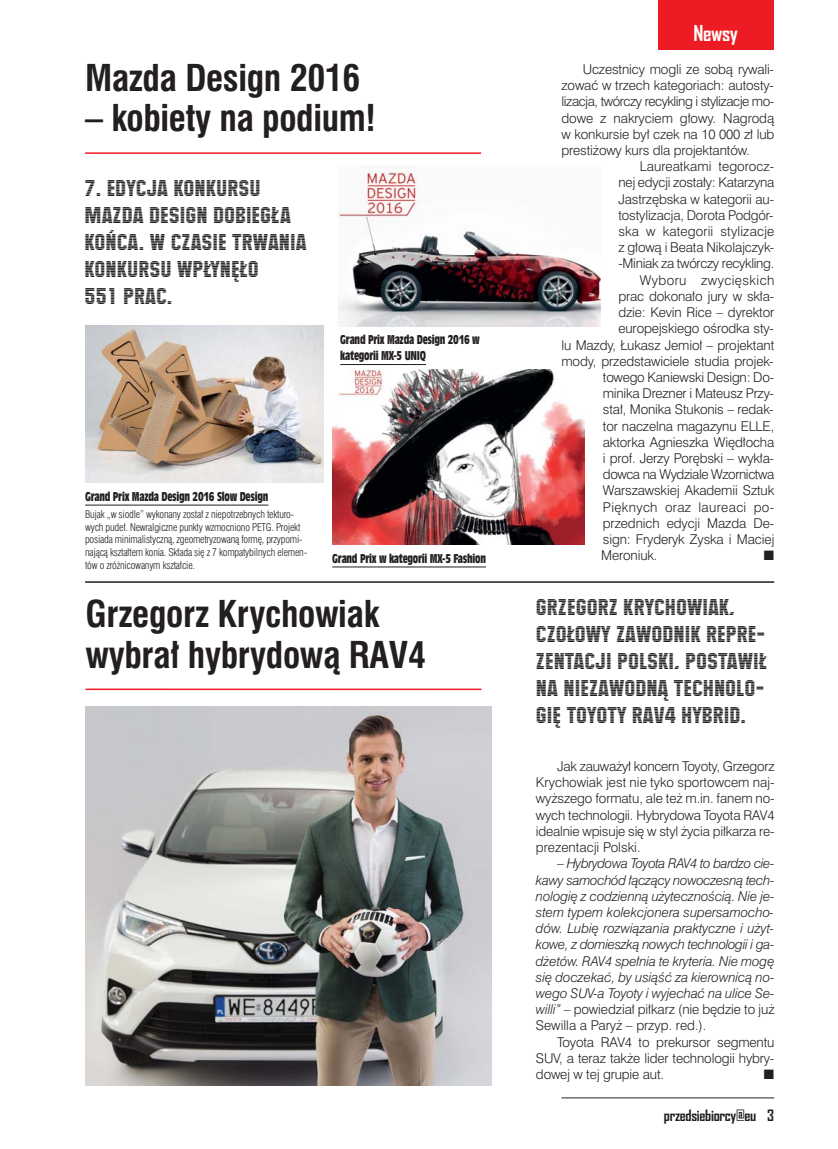
<style>
.page{position:relative;width:838px;height:1149px;background:#fff}
.page>*{position:absolute;margin:0;border:0;box-sizing:border-box;transform-origin:0 0}
.t1{font:700 36px/40.5px "Swis 721 Cn EU";letter-spacing:-.01em;color:#231f20}
.t2{font:22.5px/27px "Maximus EU";color:#231f20}
.t3{font:700 21px "Agency FB";letter-spacing:-.02em;color:#fff}
.t4{font:700 15px "Agency FB";letter-spacing:-.02em;color:#231f20}
.t5{font:13.5px/16.2px "Swis 721 Lt EU";letter-spacing:-.01em;color:#231f20;text-align:justify}
.t6{font:italic 13.5px/16.2px "Swis 721 Lt EU";letter-spacing:-.005em;color:#231f20;text-align:justify}
.t7{font:13.5px "Swis 721 Lt EU";letter-spacing:-.035em;color:#231f20}
.t8{font:13.5px "Swis 721 Lt EU";letter-spacing:-.03em;color:#231f20}
.t9{font:13.5px "Swis 721 Lt EU";letter-spacing:.01em;color:#231f20}
.t10{font:13.5px "Swis 721 Lt EU";letter-spacing:.025em;color:#231f20}
.t11{font:13.5px "Swis 721 Lt EU";letter-spacing:.03em;color:#231f20}
.t12{font:13.5px "Zapf Dingbats ITC";color:#231f20}
.t13{font:12px/16.2px "Incised 901 Bd Cn EU";letter-spacing:-.02em;color:#231f20}
.t14{font:10.5px/12.6px "Swis 721 Lt Cn EU";letter-spacing:-.02em;color:#231f20}
.s1{font-style:normal}
</style>
<div class="page">
<img style="left:85px;top:706px;width:406px;height:378px">
<hr style="left:561px;top:1097px;width:213px;height:1px;background:#231f20">
<div style="left:658px;top:0;width:116px;height:50px;background:#ed1c24"></div>
<hr style="left:85px;top:152px;width:396px;height:2px;background:#ed1c24">
<img style="left:85px;top:325px;width:238px;height:157px">
<hr style="left:85px;top:581px;width:689px;height:1px;background:#231f20">
<hr style="left:85px;top:504px;width:183px;height:1px;background:#231f20">
<img style="left:338px;top:165px;width:262px;height:161px">
<img style="left:332px;top:370px;width:253px;height:174px">
<hr style="left:340px;top:364px;width:86px;height:1px;background:#231f20">
<hr style="left:332px;top:566px;width:154px;height:1px;background:#231f20">
<hr style="left:85px;top:688px;width:396px;height:2px;background:#ed1c24">
<h3 class="t3" style="left:693px;top:21px;width:46px">Newsy</h3>
<p class="t5" style="left:583px;top:62px;width:193px">Uczestnicy mogli ze sobą rywali-</p>
<p class="t5" style="left:561px;top:78px;width:214px">zować w trzech kategoriach: autosty-</p>
<p class="t7" style="left:561px;top:97px;width:214px">lizacja, twórczy recykling i stylizacje mo-</p>
<p class="t5" style="left:561px;top:111px;width:214px">dowe z nakryciem głowy. Nagrodą</p>
<p class="t5" style="left:561px;top:127px;width:214px">w konkursie był czek na 10 000 zł lub</p>
<p class="t5" style="left:561px;top:143px;width:190px">prestiżowy kurs dla projektantów.</p>
<p class="t5" style="left:639px;top:159px;width:136px">Laureatkami tegorocz-</p>
<p class="t5" style="left:618px;top:176px;width:157px">nej edycji zostały: Katarzyna</p>
<p class="t5" style="left:618px;top:192px;width:157px">Jastrzębska w kategorii au-</p>
<p class="t5" style="left:618px;top:208px;width:156px">tostylizacja, Dorota Podgór-</p>
<p class="t9" style="left:618px;top:226px;width:157px">ska w kategorii stylizacje</p>
<p class="t5" style="left:618px;top:240px;width:157px">z głową i Beata Nikolajczyk-</p>
<p class="t5" style="left:618px;top:257px;width:157px">-Miniak za twórczy recykling.</p>
<p class="t11" style="left:639px;top:275px;width:136px">Wyboru zwycięskich</p>
<p class="t5" style="left:618px;top:289px;width:157px">prac dokonało jury w skła-</p>
<p class="t5" style="left:618px;top:305px;width:157px">dzie: Kevin Rice – dyrektor</p>
<p class="t5" style="left:618px;top:321px;width:157px">europejskiego ośrodka sty-</p>
<p class="t5" style="left:561px;top:338px;width:214px">lu Mazdy, Łukasz Jemioł – projektant</p>
<p class="t5" style="left:561px;top:354px;width:214px">mody, przedstawiciele studia projek-</p>
<p class="t5" style="left:603px;top:370px;width:173px">towego Kaniewski Design: Do-</p>
<p class="t5" style="left:603px;top:386px;width:172px">minika Drezner i Mateusz Przy-</p>
<p class="t5" style="left:603px;top:402px;width:172px">stał, Monika Stukonis – redak-</p>
<p class="t5" style="left:603px;top:419px;width:173px">tor naczelna magazynu ELLE,</p>
<p class="t5" style="left:603px;top:435px;width:173px">aktorka Agnieszka Więdłocha</p>
<p class="t5" style="left:603px;top:451px;width:173px">i prof. Jerzy Porębski – wykła-</p>
<p class="t8" style="left:603px;top:469px;width:173px">dowca na Wydziale Wzornictwa</p>
<p class="t5" style="left:603px;top:483px;width:173px">Warszawskiej Akademii Sztuk</p>
<p class="t10" style="left:603px;top:502px;width:173px">Pięknych oraz laureaci po-</p>
<p class="t5" style="left:603px;top:516px;width:173px">przednich edycji Mazda De-</p>
<p class="t5" style="left:603px;top:532px;width:173px">sign: Fryderyk Zyska i Maciej</p>
<p class="t5" style="left:601px;top:548px;width:58px">Meroniuk.</p>
<p class="t12" style="left:764px;top:550px;width:12px">■</p>
<h1 class="t1" style="left:85px;top:60px;width:277px">Mazda Design 2016</h1>
<h1 class="t1" style="left:85px;top:101px;width:292px">– kobiety na podium!</h1>
<h2 class="t2" style="left:85px;top:175px;width:223px">7. EDYCJA KONKURSU<br>MAZDA DESIGN DOBIEGŁA<br>KOŃCA. W CZASIE TRWANIA<br>KONKURSU WPŁYNĘŁO<br>551 PRAC.</h2>
<p class="t13" style="left:340px;top:332px;width:141px">Grand Prix Mazda Design 2016 w kategorii MX-5 UNIQ</p>
<p class="t13" style="left:85px;top:488px;width:185px">Grand Prix Mazda Design 2016 Slow Design</p>
<p class="t14" style="left:85px;top:509px;width:224px">Bujak „w siodle” wykonany został z niepotrzebnych tekturo&shy;wych pudeł. Newralgiczne punkty wzmocniono PETG. Projekt posiada minimalistyczną, zgeometryzowaną formę, przypomi&shy;nającą kształtem konia. Składa się z 7 kompatybilnych elemen&shy;tów o zróżnicowanym kształcie.</p>
<h1 class="t1" style="left:85px;top:596px;width:342px">Grzegorz Krychowiak wybrał hybrydową RAV4</h1>
<h2 class="t2" style="left:536px;top:593px;width:232px">GRZEGORZ KRYCHOWIAK,<br>CZOŁOWY ZAWODNIK REPRE-<br>ZENTACJI POLSKI, POSTAWIŁ<br>NA NIEZAWODNĄ TECHNOLO-<br>GIĘ TOYOTY RAV4 HYBRID.</h2>
<p class="t13" style="left:332px;top:550px;width:155px">Grand Prix w kategorii MX-5 Fashion</p>
<p class="t5" style="left:536px;top:759px;width:240px;text-indent:21px">Jak zauważył koncern Toyoty, Grzegorz Krychowiak jest nie tyko sportowcem naj&shy;wyższego formatu, ale też m.in. fanem no&shy;wych technologii. Hybrydowa Toyota RAV4 idealnie wpisuje się w styl życia piłkarza re&shy;prezentacji Polski.</p>
<p class="t6" style="left:536px;top:856px;width:240px;text-indent:21px"><span class="s1">–</span> Hybrydowa Toyota RAV4 to bardzo cie&shy;kawy samochód łączący nowoczesną tech&shy;nologię z codzienną użytecznością. Nie je&shy;stem typem kolekcjonera supersamocho&shy;dów. Lubię rozwiązania praktyczne i użyt&shy;kowe, z domieszką nowych technologii i ga&shy;dżetów. RAV4 spełnia te kryteria. Nie mogę się doczekać, by usiąść za kierownicą no&shy;wego SUV-a Toyoty i wyjechać na ulice Se&shy;willi” <span class="s1">– powiedział piłkarz (nie będzie to już Sewilla a Paryż – przyp. red.).</span></p>
<p class="t5" style="left:536px;top:1034px;width:240px;text-indent:21px">Toyota RAV4 to prekursor segmentu SUV, a teraz także lider technologii hybry&shy;dowej w tej grupie aut.</p>
<p class="t12" style="left:764px;top:1069px;width:12px">■</p>
<p class="t4" style="left:664px;top:1106px;width:112px">przedsiebiorcy@eu 3</p>
</div>
